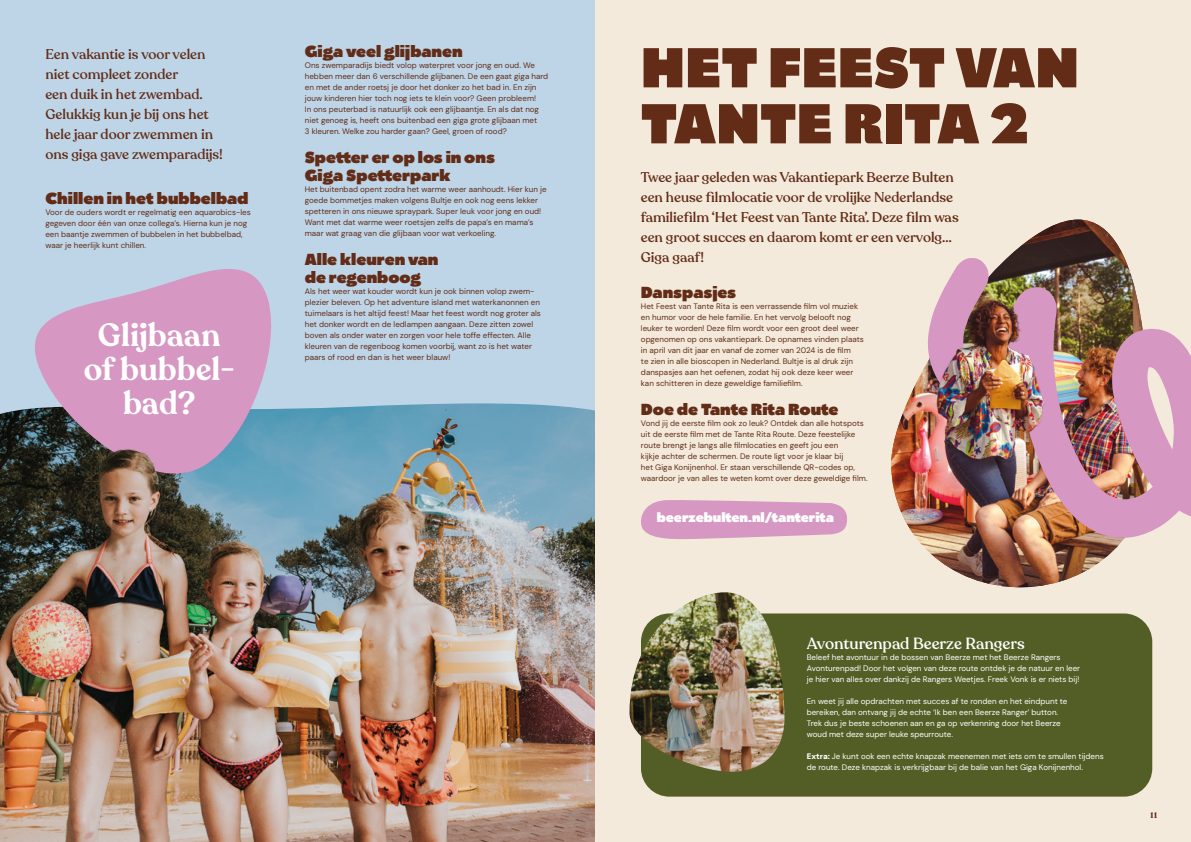
<style>
.page{position:relative;width:1191px;height:842px;background:#fff}
.page>*{position:absolute;margin:0;border:0;box-sizing:border-box;transform-origin:0 0}
.t1{font:800 56px/56px "Catalpa";color:#622c17}
.t2{font:600 32px/34px "Recoleta";color:#fff;text-align:center}
.t3{font:800 16px/18px "Catalpa";color:#622c17}
.t4{font:500 16px "Recoleta";color:#fff}
.t5{font:500 14px/20px "Recoleta";color:#622c17}
.t6{font:800 13px "Catalpa";color:#fff}
.t7{font:8px/11px "DM Sans";color:#622c17}
.t8{font:8px/11px "DM Sans";color:#fff}
.t9{font:700 8px "Recoleta";color:#622c17}
.s1{font-weight:900}
</style>
<div class="page">
<div style="left:0;top:0;width:595px;height:842px;background:#bed5e8"></div>
<img style="left:0;top:403px;width:595px;height:439px">
<div style="left:595px;top:0;width:596px;height:842px;background:#f3eadb"></div>
<img style="left:891px;top:220px;width:233px;height:368px">
<div style="left:641px;top:613px;width:511px;height:184px;background:#535e26;border-radius:28px"></div>
<img style="left:629px;top:592px;width:155px;height:180px">
<img style="left:926px;top:474px;width:265px;height:65px">
<img style="left:891px;top:252px;width:300px;height:222px">
<svg style="left:641px;top:500px;width:206px;height:39px"></svg>
<svg style="left:21px;top:269px;width:262px;height:177px;fill:#d697c3"></svg>
<img style="left:0;top:446px;width:532px;height:396px">
<h3 class="t5" style="left:45px;top:45px;width:179px">Een vakantie is voor velen niet compleet zonder<br>een duik in het zwembad.<br>Gelukkig kun je bij ons het hele jaar door zwemmen in ons giga gave zwemparadijs!</h3>
<h3 class="t3" style="left:45px;top:189px;width:205px">Chillen in het bubbelbad</h3>
<p class="t7" style="left:45px;top:206px;width:207px">Voor de ouders wordt er regelmatig een aquarobics-les gegeven door één van onze collega’s. Hierna kun je nog een baantje zwemmen of bubbelen in het bubbelbad, waar je heerlijk kunt chillen.</p>
<h2 class="t2" style="left:84px;top:319px;width:152px">Glijbaan of bubbel&shy;bad?</h2>
<h3 class="t3" style="left:305px;top:43px;width:159px">Giga veel glijbanen</h3>
<p class="t7" style="left:305px;top:60px;width:245px">Ons zwemparadijs biedt volop waterpret voor jong en oud. We hebben meer dan 6 verschillende glijbanen. De een gaat giga hard en met de ander roetsj je door het donker zo het bad in. En zijn jouw kinderen hier toch nog iets te klein voor? Geen probleem!<br>In ons peuterbad is natuurlijk ook een glijbaantje. En als dat nog niet genoeg is, heeft ons buitenbad een giga grote glijbaan met<br>3 kleuren. Welke zou harder gaan? Geel, groen of rood?</p>
<h3 class="t3" style="left:305px;top:149px;width:192px">Spetter er op los in ons<br>Giga Spetterpark</h3>
<p class="t7" style="left:305px;top:184px;width:243px">Het buitenbad opent zodra het warme weer aanhoudt. Hier kun je goede bommetjes maken volgens Bultje en ook nog eens lekker spetteren in ons nieuwe spraypark. Super leuk voor jong en oud!<br>Want met dat warme weer roetsjen zelfs de papa’s en mama’s maar wat graag van die glijbaan voor wat verkoeling.</p>
<h3 class="t3" style="left:305px;top:251px;width:135px">Alle kleuren van de regenboog</h3>
<p class="t7" style="left:305px;top:286px;width:238px">Als het weer wat kouder wordt kun je ook binnen volop zwem&shy;plezier beleven. Op het adventure island met waterkanonnen en tuimelaars is het altijd feest! Maar het feest wordt nog groter als het donker wordt en de ledlampen aangaan. Deze zitten zowel boven als onder water en zorgen voor hele toffe effecten. Alle kleuren van de regenboog komen voorbij, want zo is het water paars of rood en dan is het weer blauw!</p>
<h1 class="t1" style="left:641px;top:41px;width:440px">HET FEEST VAN<br>TANTE RITA 2</h1>
<h3 class="t5" style="left:641px;top:167px;width:319px">Twee jaar geleden was Vakantiepark Beerze Bulten een heuse filmlocatie voor de vrolijke Nederlandse familiefilm ‘Het Feest van Tante Rita’. Deze film was een groot succes en daarom komt er een vervolg… Giga gaaf!</h3>
<h3 class="t3" style="left:641px;top:284px;width:97px">Danspasjes</h3>
<p class="t7" style="left:641px;top:300px;width:224px">Het Feest van Tante Rita is een verrassende film vol muziek en humor voor de hele familie. En het vervolg belooft nog leuker te worden! Deze film wordt voor een groot deel weer opgenomen op ons vakantiepark. De opnames vinden plaats in april van dit jaar en vanaf de zomer van 2024 is de film<br>te zien in alle bioscopen in Nederland. Bultje is al druk zijn danspasjes aan het oefenen, zodat hij ook deze keer weer kan schitteren in deze geweldige familiefilm.</p>
<h3 class="t3" style="left:641px;top:401px;width:199px">Doe de Tante Rita Route</h3>
<p class="t7" style="left:641px;top:417px;width:228px">Vond jij de eerste film ook zo leuk? Ontdek dan alle hotspots uit de eerste film met de Tante Rita Route. Deze feestelijke route brengt je langs alle filmlocaties en geeft jou een<br>kijkje achter de schermen. De route ligt voor je klaar bij<br>het Giga Konijnenhol. Er staan verschillende QR-codes op, waardoor je van alles te weten komt over deze geweldige film.</p>
<h3 class="t6" style="left:656px;top:510px;width:179px">beerzebulten.nl/tanterita</h3>
<h3 class="t4" style="left:806px;top:633px;width:219px">Avonturenpad Beerze Rangers</h3>
<p class="t8" style="left:806px;top:652px;width:275px">Beleef het avontuur in de bossen van Beerze met het Beerze Rangers<br>Avonturenpad! Door het volgen van deze route ontdek je de natuur en leer je hier van alles over dankzij de Rangers Weetjes. Freek Vonk is er niets bij!</p>
<p class="t8" style="left:806px;top:696px;width:262px">En weet jij alle opdrachten met succes af te ronden en het eindpunt te bereiken, dan ontvang jij de echte ‘Ik ben een Beerze Ranger’ button.<br>Trek dus je beste schoenen aan en ga op verkenning door het Beerze woud met deze super leuke speurroute.</p>
<p class="t8" style="left:806px;top:751px;width:298px"><span class="s1">Extra:</span> Je kunt ook een echte knapzak meenemen met iets om te smullen tijdens de route. Deze knapzak is verkrijgbaar bij de balie van het Giga Konijnenhol.</p>
<p class="t9" style="left:1150px;top:810px;width:8px">11</p>
</div>
